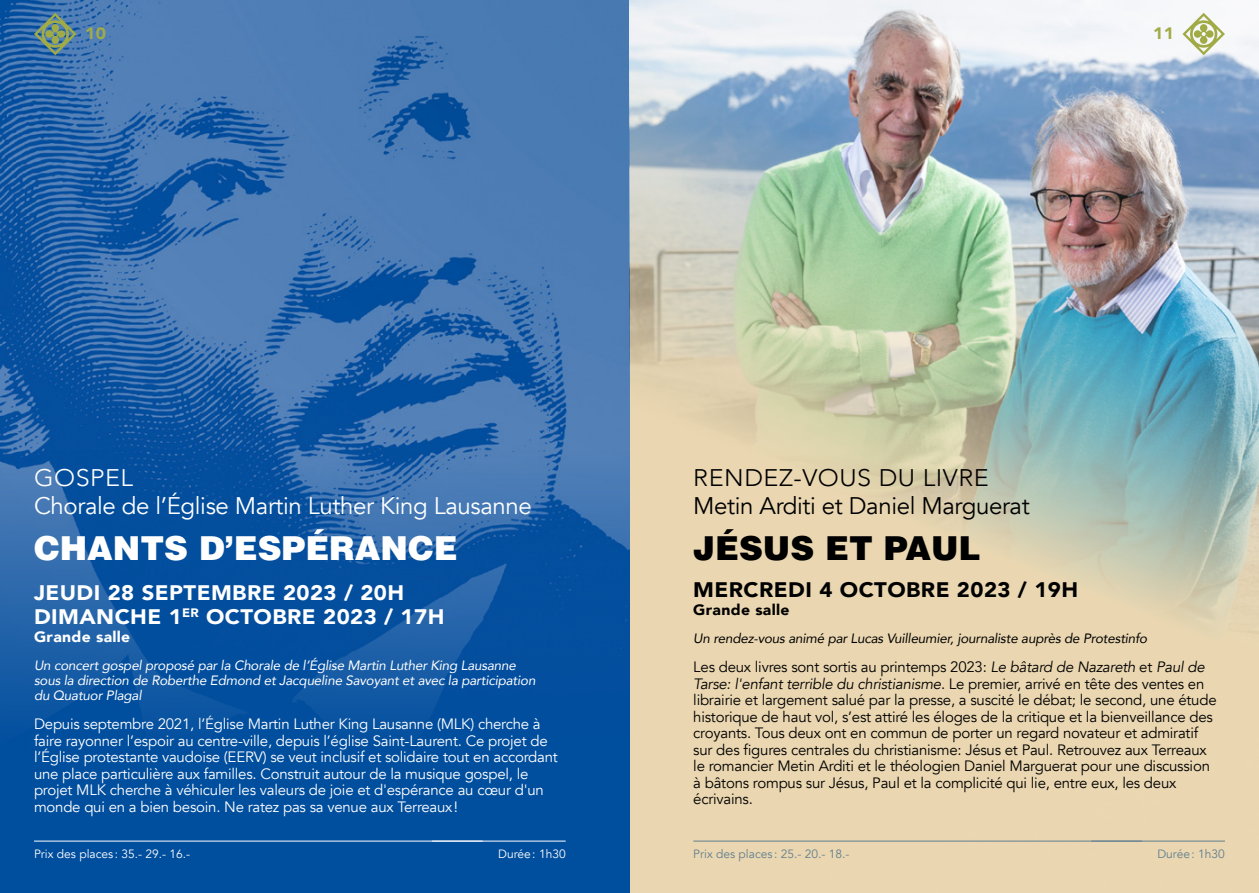
<style>
.page{position:relative;width:1259px;height:893px;background:#fff}
.page>*{position:absolute;margin:0;border:0;box-sizing:border-box;transform-origin:0 0}
.t1{font:900 33px "Helvetica LT Std";color:#fff}
.t2{font:900 33px "Helvetica LT Std";color:#000}
.t3{font:24px "Avenir";letter-spacing:-.015em;color:#fff}
.t4{font:24px "Avenir";letter-spacing:-.015em;color:#000}
.t5{font:300 24px "Avenir";letter-spacing:.02em;color:#000;scale:1.05 1}
.t6{font:300 24px "Avenir";letter-spacing:.02em;color:#fff;scale:1.05 1}
.t7{font:900 21px/24px "Avenir";letter-spacing:.02em;color:#fff;scale:1.05 1}
.t8{font:900 21px "Avenir";letter-spacing:.02em;color:#000;scale:1.05 1}
.t9{font:900 16.5px "Avenir";color:#a1ab46;scale:1.05 1}
.t10{font:15px/16.5px "Avenir";letter-spacing:-.015em;color:#000}
.t11{font:15px/16.5px "Avenir";letter-spacing:-.015em;color:#fff}
.t12{font:900 15px "Avenir";letter-spacing:.02em;color:#000;scale:1.05 1}
.t13{font:900 15px "Avenir";letter-spacing:.02em;color:#fff;scale:1.05 1}
.t14{font:italic 13.5px/15px "Avenir";letter-spacing:-.015em;color:#fff}
.t15{font:italic 13.5px "Avenir";letter-spacing:-.015em;color:#000}
.t16{font:12px "Avenir";color:#627e8f}
.t17{font:12px "Avenir";color:#fff}
.s1{font-style:italic}
</style>
<div class="page">
<div style="left:0;top:0;width:629px;height:893px;background:#004e9e"></div>
<img style="left:0;top:0;width:629px;height:718px">
<img style="left:629px;top:0;width:630px;height:893px">
<svg style="left:1182px;top:13px;width:43px;height:42px"></svg>
<svg style="left:34px;top:13px;width:43px;height:42px;background:#5e848a"></svg>
<hr style="left:1091px;top:841px;width:134px;height:1px;background:#627e8f">
<hr style="left:693px;top:841px;width:449px;height:1px;background:#627e8f">
<hr style="left:34px;top:841px;width:449px;height:1px;background:#fff">
<hr style="left:432px;top:841px;width:134px;height:1px;background:#fff">
<p class="t9" style="left:85px;top:20px;width:21px">10</p>
<p class="t9" style="left:1153px;top:20px;width:21px">11</p>
<h2 class="t6" style="left:34px;top:464px;width:96px">GOSPEL</h2>
<h2 class="t3" style="left:34px;top:492px;width:499px">Chorale de l’Église Martin Luther King Lausanne</h2>
<h1 class="t1" style="left:34px;top:527px;width:425px">CHANTS D’ESPÉRANCE</h1>
<h3 class="t7" style="left:34px;top:580px;width:392px">JEUDI 28 SEPTEMBRE 2023 / 20H<br>DIMANCHE 1<sup>ER</sup> OCTOBRE 2023 / 17H</h3>
<p class="t13" style="left:34px;top:624px;width:93px">Grande salle</p>
<p class="t14" style="left:34px;top:658px;width:503px">Un concert gospel proposé par la Chorale de l’Église Martin Luther King Lausanne sous la direction de Roberthe Edmond et Jacqueline Savoyant et avec la participation du Quatuor Plagal</p>
<p class="t11" style="left:34px;top:716px;width:525px">Depuis septembre 2021, l’Église Martin Luther King Lausanne (MLK) cherche à faire rayonner l’espoir au centre-ville, depuis l’église Saint-Laurent. Ce projet de l’Église protestante vaudoise (EERV) se veut inclusif et solidaire tout en accordant une place particulière aux familles. Construit autour de la musique gospel, le projet MLK cherche à véhiculer les valeurs de joie et d'espérance au cœur d'un monde qui en a bien besoin. Ne ratez pas sa venue aux Terreaux!</p>
<p class="t17" style="left:34px;top:847px;width:158px">Prix des places : 35.- 29.- 16.-</p>
<p class="t17" style="left:498px;top:847px;width:69px">Durée: 1h30</p>
<h2 class="t5" style="left:693px;top:464px;width:283px">RENDEZ-VOUS DU LIVRE</h2>
<h2 class="t4" style="left:693px;top:492px;width:338px">Metin Arditi et Daniel Marguerat</h2>
<h1 class="t2" style="left:693px;top:527px;width:289px">JÉSUS ET PAUL</h1>
<h3 class="t8" style="left:693px;top:572px;width:368px">MERCREDI 4 OCTOBRE 2023 / 19H</h3>
<p class="t12" style="left:693px;top:597px;width:93px">Grande salle</p>
<p class="t15" style="left:693px;top:630px;width:455px">Un rendez-vous animé par Lucas Vuilleumier, journaliste auprès de Protestinfo</p>
<p class="t10" style="left:693px;top:659px;width:525px">Les deux livres sont sortis au printemps 2023: <span class="s1">Le bâtard de Nazareth</span> et <span class="s1">Paul de Tarse: l'enfant terrible du christianisme</span>. Le premier, arrivé en tête des ventes en librairie et largement salué par la presse, a suscité le débat; le second, une étude historique de haut vol, s’est attiré les éloges de la critique et la bienveillance des croyants. Tous deux ont en commun de porter un regard novateur et admiratif sur des figures centrales du christianisme: Jésus et Paul. Retrouvez aux Terreaux le romancier Metin Arditi et le théologien Daniel Marguerat pour une discussion à bâtons rompus sur Jésus, Paul et la complicité qui lie, entre eux, les deux écrivains.</p>
<p class="t16" style="left:693px;top:847px;width:158px">Prix des places : 25.- 20.- 18.-</p>
<p class="t16" style="left:1157px;top:847px;width:69px">Durée: 1h30</p>
</div>
